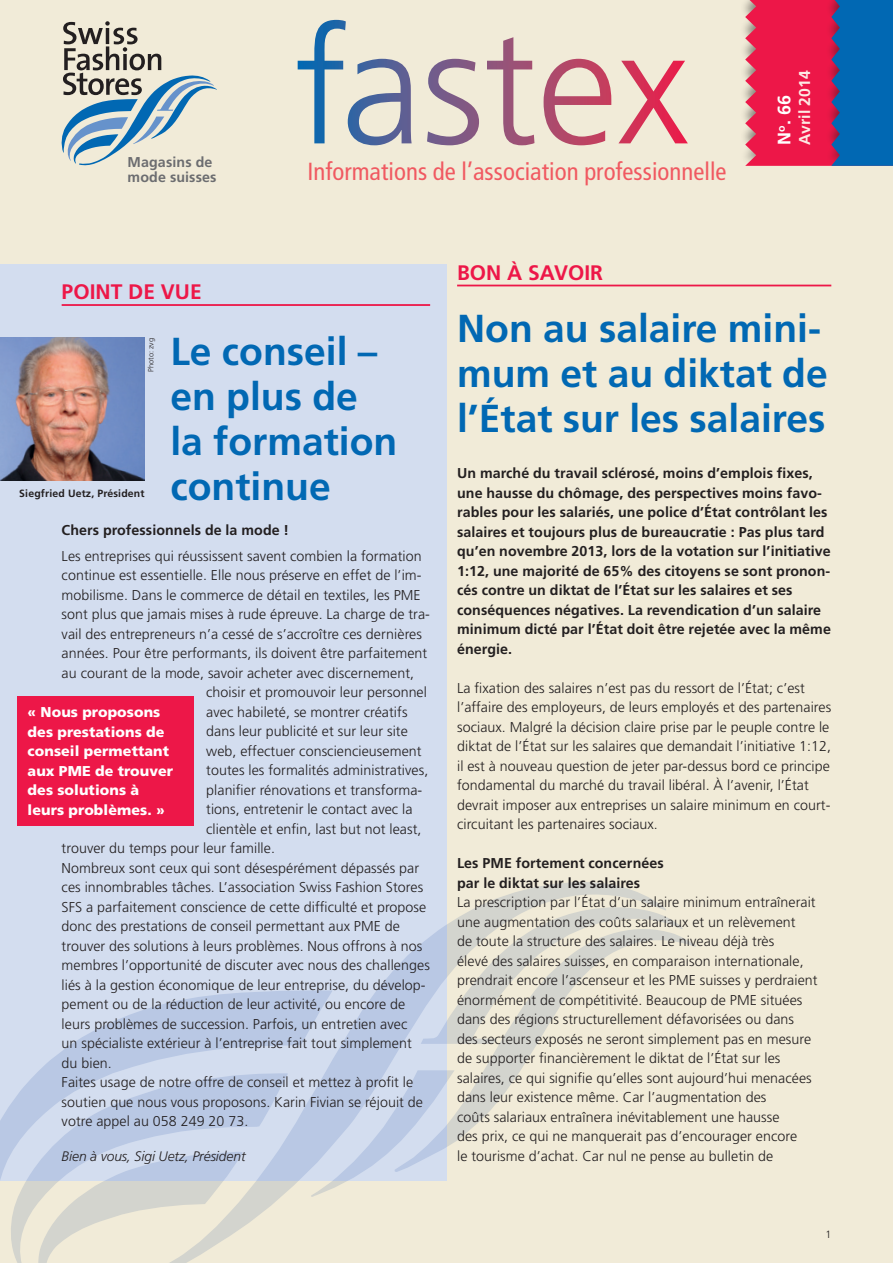
<style>
.page{position:relative;width:893px;height:1263px;background:#f1ebd8}
.page>*{position:absolute;margin:0;border:0;box-sizing:border-box;transform-origin:0 0}
.Titel{font:700 39px/45px "Frutiger LT Std";color:#0168b3}
.Leadtext{font:condensed 24.75px "Frutiger LT Std";color:#f05961}
.Rubriktitel{font:700 21px "Frutiger LT Std";color:#ed1748}
.Leadtext-2{font:700 18px "Frutiger LT Std";color:#fff}
.Leadtext-3{font:700 15.75px "Frutiger LT Std";letter-spacing:.005em;color:#fde8e3}
.Fliesstext{font:300 14.25px/19.5px "Frutiger LT Std";letter-spacing:.005em;color:#231f20}
.Leadtext-4{font:700 14.25px/19.5px "Frutiger LT Std";letter-spacing:.005em;color:#231f20}
.Teaser_weiss{font:900 14.25px/19.5px "Frutiger LT Std";letter-spacing:.005em;color:#fff}
.Zwischentitel{font:700 14.25px/19.5px "Frutiger LT Std";letter-spacing:.005em;color:#231f20}
.Fliesstext-2{font:700 14.25px "Frutiger LT Std";letter-spacing:.005em;color:#231f20}
.t1{font:700 14.25px "Frutiger LT Std";letter-spacing:.01em;color:#6c6d70}
.Fliesstext-3{font:italic 300 13.8px "Frutiger LT Std";letter-spacing:-.005em;color:#231f20}
.Bildlegende{font:700 10.5px "Frutiger LT Std";letter-spacing:.015em;color:#231f20}
.Fusszeile{font:300 10.5px "Frutiger LT Std";color:#231f20}
.Bildlegende-2{font:300 7.5px "Frutiger LT Std";color:#231f20}
</style>
<div class="page">
<div style="left:0;top:264px;width:446px;height:916px;background:#d3ddef"></div>
<svg style="left:332px;top:880px;width:326px;height:190px"></svg>
<svg style="left:421px;top:903px;width:252px;height:18px"></svg>
<svg style="left:395px;top:921px;width:301px;height:221px"></svg>
<svg style="left:0;top:990px;width:332px;height:200px"></svg>
<svg style="left:311px;top:1070px;width:144px;height:127px"></svg>
<svg style="left:7px;top:1073px;width:281px;height:190px"></svg>
<svg style="left:37px;top:1151px;width:206px;height:112px"></svg>
<svg style="left:745px;top:0;width:148px;height:166px"></svg>
<svg style="left:61px;top:21px;width:156px;height:145px"></svg>
<hr style="left:62px;top:304px;width:368px;height:2px;background:#ed1748">
<svg style="left:298px;top:20px;width:390px;height:125px"></svg>
<div style="left:17px;top:696px;width:176px;height:129px;background:#ed1748"></div>
<img style="left:0;top:338px;width:145px;height:143px">
<hr style="left:457px;top:285px;width:374px;height:1px;background:#ed1748">
<p class="t1" style="left:128px;top:154px;width:86px">Magasins de</p>
<p class="t1" style="left:128px;top:169px;width:91px">mode suisses</p>
<p class="Leadtext" style="left:307px;top:157px;width:421px">Informations de l’association professionnelle</p>
<p class="Leadtext-3" style="left:795px;top:145px;width:76px;rotate:-90deg">Avril 2014</p>
<p class="Leadtext-2" style="left:774px;top:145px;width:51px;rotate:-90deg">N<sup>o</sup>. 66</p>
<p class="Rubriktitel" style="left:62px;top:279px;width:142px">POINT DE VUE</p>
<p class="Titel" style="left:170px;top:329px;width:229px">Le conseil – en plus de la formation continue</p>
<p class="Fliesstext-2" style="left:62px;top:521px;width:229px">Chers professionnels de la mode !</p>
<p class="Fliesstext" style="left:62px;top:546px;width:362px">Les entreprises qui réussissent savent combien la formation</p>
<p class="Fliesstext" style="left:62px;top:566px;width:361px">continue est essentielle. Elle nous préserve en effet de l’im-</p>
<p class="Fliesstext" style="left:62px;top:585px;width:361px">mobilisme. Dans le commerce de détail en textiles, les PME</p>
<p class="Fliesstext" style="left:62px;top:605px;width:370px">sont plus que jamais mises à rude épreuve. La charge de tra-</p>
<p class="Fliesstext" style="left:62px;top:624px;width:362px">vail des entrepreneurs n’a cessé de s’accroître ces dernières</p>
<p class="Fliesstext" style="left:62px;top:644px;width:367px">années. Pour être performants, ils doivent être parfaitement</p>
<p class="Fliesstext" style="left:62px;top:663px;width:354px">au courant de la mode, savoir acheter avec discernement,</p>
<p class="Fliesstext" style="left:206px;top:683px;width:222px">choisir et promouvoir leur personnel</p>
<p class="Fliesstext" style="left:206px;top:702px;width:203px">avec habileté, se montrer créatifs</p>
<p class="Fliesstext" style="left:206px;top:722px;width:203px">dans leur publicité et sur leur site</p>
<p class="Fliesstext" style="left:206px;top:741px;width:217px">web, effectuer consciencieusement</p>
<p class="Fliesstext" style="left:206px;top:761px;width:224px">toutes les formalités administratives,</p>
<p class="Fliesstext" style="left:206px;top:780px;width:218px">planifier rénovations et transforma-</p>
<p class="Fliesstext" style="left:206px;top:800px;width:208px">tions, entretenir le contact avec la</p>
<p class="Fliesstext" style="left:206px;top:819px;width:217px">clientèle et enfin, last but not least,</p>
<p class="Fliesstext" style="left:62px;top:839px;width:215px">trouver du temps pour leur famille.</p>
<p class="Fliesstext" style="left:62px;top:858px;width:370px">Nombreux sont ceux qui sont désespérément dépassés par ces innombrables tâches. L’association Swiss Fashion Stores SFS a parfaitement conscience de cette difficulté et propose donc des prestations de conseil permettant aux PME de trouver des solutions à leurs problèmes. Nous offrons à nos membres l’opportunité de discuter avec nous des challenges liés à la gestion économique de leur entreprise, du dévelop&shy;pement ou de la réduction de leur activité, ou encore de leurs problèmes de succession. Parfois, un entretien avec<br>un spécialiste extérieur à l’entreprise fait tout simplement du bien.</p>
<p class="Fliesstext" style="left:62px;top:1073px;width:363px">Faites usage de notre offre de conseil et mettez à profit le soutien que nous vous proposons. Karin Fivian se réjouit de votre appel au 058 249 20 73.</p>
<p class="Fliesstext-3" style="left:62px;top:1148px;width:185px">Bien à vous, Sigi Uetz, Président</p>
<p class="Bildlegende-2" style="left:147px;top:372px;width:35px;rotate:-90deg">Photo: zvg</p>
<p class="Bildlegende" style="left:19px;top:487px;width:127px">Siegfried Uetz, Président</p>
<p class="Teaser_weiss" style="left:28px;top:702px;width:147px">« Nous proposons des prestations de conseil permettant aux PME de trouver des solutions à leurs problèmes. »</p>
<p class="Rubriktitel" style="left:457px;top:260px;width:147px">BON À SAVOIR</p>
<p class="Titel" style="left:457px;top:306px;width:372px">Non au salaire mini&shy;mum et au diktat de l’État sur les salaires</p>
<p class="Leadtext-4" style="left:457px;top:464px;width:375px">Un marché du travail sclérosé, moins d’emplois fixes, une hausse du chômage, des perspectives moins favo&shy;rables pour les salariés, une police d’État contrôlant les salaires et toujours plus de bureaucratie : Pas plus tard qu’en novembre 2013, lors de la votation sur l’initiative 1:12, une majorité de 65% des citoyens se sont pronon&shy;cés contre un diktat de l’État sur les salaires et ses conséquences négatives. La revendication d’un salaire minimum dicté par l’État doit être rejetée avec la même énergie.</p>
<p class="Fliesstext" style="left:457px;top:678px;width:376px">La fixation des salaires n’est pas du ressort de l’État; c’est l’affaire des employeurs, de leurs employés et des partenaires sociaux. Malgré la décision claire prise par le peuple contre le diktat de l’État sur les salaires que demandait l’initiative 1:12, il est à nouveau question de jeter par-dessus bord ce principe fondamental du marché du travail libéral. À l’avenir, l’État devrait imposer aux entreprises un salaire minimum en court&shy;circuitant les partenaires sociaux.</p>
<p class="Zwischentitel" style="left:457px;top:854px;width:208px">Les PME fortement concernées par le diktat sur les salaires</p>
<p class="Fliesstext" style="left:457px;top:893px;width:362px">La prescription par l’État d’un salaire minimum entraînerait une augmentation des coûts salariaux et un relèvement<br>de toute la structure des salaires. Le niveau déjà très<br>élevé des salaires suisses, en comparaison internationale, prendrait encore l’ascenseur et les PME suisses y perdraient énormément de compétitivité. Beaucoup de PME situées dans des régions structurellement défavorisées ou dans des secteurs exposés ne seront simplement pas en mesure de supporter financièrement le diktat de l’État sur les salaires, ce qui signifie qu’elles sont aujourd’hui menacées dans leur existence même. Car l’augmentation des<br>coûts salariaux entraînera inévitablement une hausse<br>des prix, ce qui ne manquerait pas d’encourager encore<br>le tourisme d’achat. Car nul ne pense au bulletin de</p>
<p class="Fusszeile" style="left:825px;top:1229px;width:7px">1</p>
</div>
